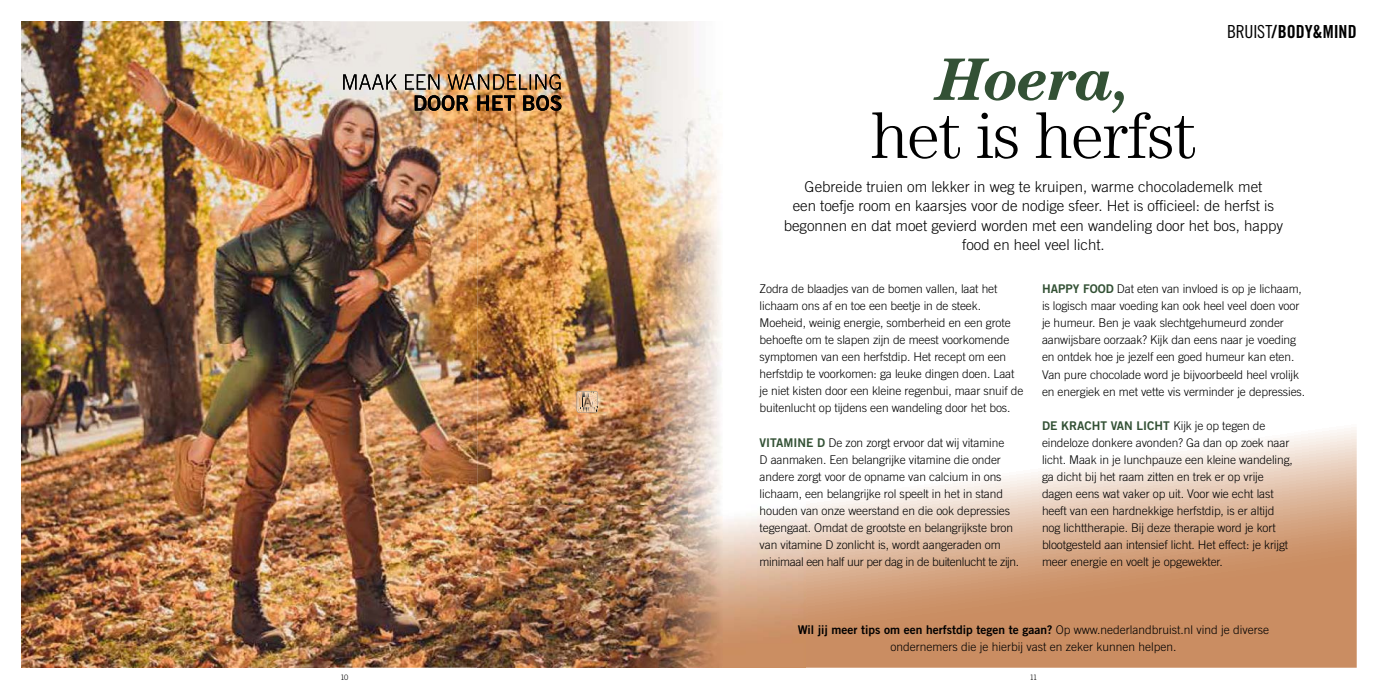
<style>
.page{position:relative;width:1378px;height:689px;background:#fff}
.page>*{position:absolute;margin:0;border:0;box-sizing:border-box;transform-origin:0 0}
.t1{font:300 66.3px "Century Std";letter-spacing:-.02em;color:#000}
.t2{font:italic 700 60px "Century Std";letter-spacing:-.02em;color:#335135}
.t3{font:18px "Trade Gothic LT Std Bd Cn 20";color:#000}
.t4{font:300 15px/19.5px "Trade Gothic LT Std";color:#000;text-align:center}
.t5{font:300 12px/17px "Trade Gothic LT Std";letter-spacing:-.01em;color:#000}
.t6{font:12px "Trade Gothic LT Std Bd 2";color:#000}
.t7{font:12px "Trade Gothic LT Std Bd 2";color:#335135}
.t8{font:300 7.5px "Trade Gothic LT Std";color:#000}
.s1{font-family:"Trade Gothic LT Std Cn 18"}
.s2{font-family:"Trade Gothic LT Std Bd 2";font-weight:400;color:#335135}
.s3{font-family:"Trade Gothic LT Std";font-weight:300;color:#000}
.s4{font-family:"Trade Gothic LT Std";font-weight:300}
</style>
<div class="page">
<img style="left:21px;top:21px;width:456px;height:647px">
<img style="left:477px;top:21px;width:212px;height:647px">
<img style="left:343px;top:74px;width:134px;height:16px">
<img style="left:477px;top:74px;width:83px;height:16px">
<img style="left:415px;top:95px;width:62px;height:16px">
<img style="left:477px;top:95px;width:84px;height:16px">
<svg style="left:577px;top:392px;width:22px;height:21px"></svg>
<img style="left:577px;top:391px;width:20px;height:21px">
<svg style="left:689px;top:21px;width:667px;height:647px"></svg>
<h2 class="t2" style="left:937px;top:44px;width:195px">Hoera,</h2>
<h1 class="t1" style="left:871px;top:97px;width:327px">het is herfst</h1>
<h3 class="t3" style="left:1227px;top:21px;width:131px"><span class="s1">BRUIST</span>/BODY&amp;MIND</h3>
<p class="t4" style="left:784px;top:176px;width:501px">Gebreide truien om lekker in weg te kruipen, warme chocolademelk met<br>een toefje room en kaarsjes voor de nodige sfeer. Het is officieel: de herfst is begonnen en dat moet gevierd worden met een wandeling door het bos, happy food en heel veel licht.</p>
<p class="t5" style="left:1042px;top:280px;width:265px"><span class="s2">HAPPY FOOD</span> Dat eten van invloed is op je lichaam, is logisch maar voeding kan ook heel veel doen voor je humeur. Ben je vaak slechtgehumeurd zonder aanwijsbare oorzaak? Kijk dan eens naar je voeding en ontdek hoe je jezelf een goed humeur kan eten.<br>Van pure chocolade word je bijvoorbeeld heel vrolijk en energiek en met vette vis verminder je depressies.</p>
<p class="t7" style="left:1042px;top:418px;width:225px">DE KRACHT VAN LICHT <span class="s3">Kijk je op tegen de</span></p>
<p class="t5" style="left:1042px;top:434px;width:252px">eindeloze donkere avonden? Ga dan op zoek naar licht. Maak in je lunchpauze een kleine wandeling, ga dicht bij het raam zitten en trek er op vrije dagen eens wat vaker op uit. Voor wie echt last heeft van een hardnekkige herfstdip, is er altijd nog lichttherapie. Bij deze therapie word je kort blootgesteld aan intensief licht. Het effect: je krijgt meer energie en voelt je opgewekter.</p>
<p class="t5" style="left:759px;top:280px;width:265px">Zodra de blaadjes van de bomen vallen, laat het lichaam ons af en toe een beetje in de steek.<br>Moeheid, weinig energie, somberheid en een grote behoefte om te slapen zijn de meest voorkomende symptomen van een herfstdip. Het recept om een herfstdip te voorkomen: ga leuke dingen doen. Laat je niet kisten door een kleine regenbui, maar snuif de buitenlucht op tijdens een wandeling door het bos.</p>
<p class="t5" style="left:759px;top:433px;width:261px"><span class="s2">VITAMINE D</span> De zon zorgt ervoor dat wij vitamine<br>D aanmaken. Een belangrijke vitamine die onder andere zorgt voor de opname van calcium in ons lichaam, een belangrijke rol speelt in het in stand houden van onze weerstand en die ook depressies tegengaat. Omdat de grootste en belangrijkste bron van vitamine D zonlicht is, wordt aangeraden om minimaal een half uur per dag in de buitenlucht te zijn.</p>
<p class="t6" style="left:798px;top:622px;width:473px">Wil jij meer tips om een herfstdip tegen te gaan? <span class="s4">Op www.nederlandbruist.nl vind je diverse</span></p>
<p class="t5" style="left:890px;top:638px;width:288px">ondernemers die je hierbij vast en zeker kunnen helpen.</p>
<p class="t8" style="left:341px;top:672px;width:9px">10</p>
<p class="t8" style="left:1029px;top:672px;width:9px">11</p>
</div>
